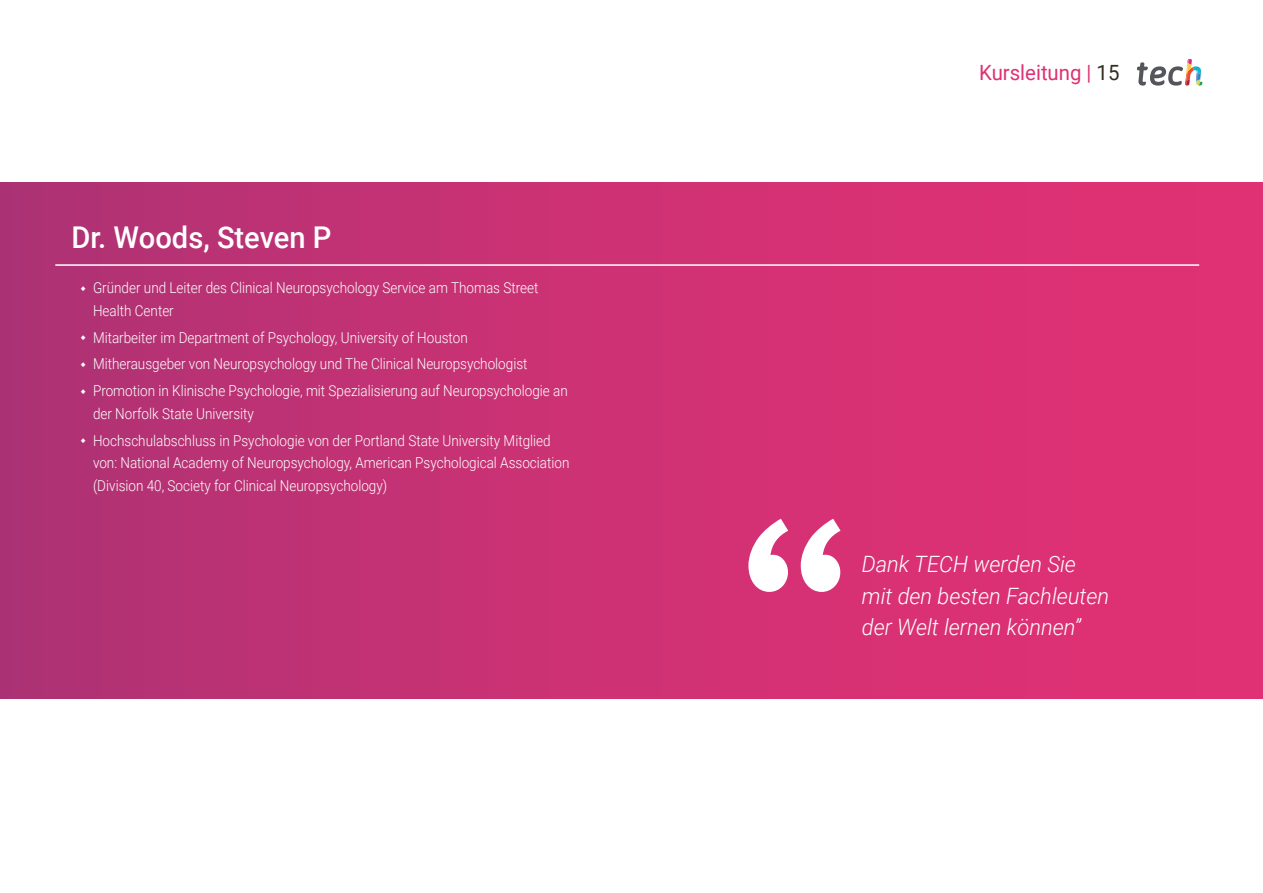
<style>
.page{position:relative;width:1263px;height:893px;background:#fff}
.page>*{position:absolute;margin:0;border:0;box-sizing:border-box;transform-origin:0 0}
.t1{font:500 30px "Roboto";color:#fff}
.t2{font:italic 300 22.5px/31.5px "Roboto";color:#fff}
.t3{font:21px "Roboto";color:#e03073}
.t4{font:300 15px/26.7px "Roboto";color:#fff;scale:.9 1}
.s1{color:#312e20}
</style>
<div class="page">
<div style="left:0;top:182px;width:1263px;height:516px;background:linear-gradient(to right,#b13274,#e63174)"></div>
<svg style="left:748px;top:519px;width:92px;height:73px"></svg>
<hr style="left:55px;top:264px;width:1144px;height:2px;background:#fff">
<svg style="left:1137px;top:59px;width:65px;height:27px"></svg>
<svg style="left:81px;top:286px;width:5px;height:5px"></svg>
<svg style="left:81px;top:335px;width:5px;height:5px"></svg>
<svg style="left:81px;top:362px;width:5px;height:5px"></svg>
<svg style="left:81px;top:389px;width:5px;height:5px"></svg>
<svg style="left:81px;top:438px;width:5px;height:5px"></svg>
<h1 class="t1" style="left:71px;top:216px;width:262px">Dr. Woods, Steven P</h1>
<p class="t4" style="left:93px;top:276px;width:496px;line-height:22.5px">Gründer und Leiter des Clinical Neuropsychology Service am Thomas Street<br>Health Center</p>
<p class="t4" style="left:93px;top:323px;width:529px">Mitarbeiter im Department of Psychology, University of Houston<br>Mitherausgeber von Neuropsychology und The Clinical Neuropsychologist<br>Promotion in Klinische Psychologie, mit Spezialisierung auf Neuropsychologie an</p>
<p class="t4" style="left:93px;top:399px;width:510px">der Norfolk State University<br>Hochschulabschluss in Psychologie von der Portland State University Mitglied</p>
<p class="t4" style="left:93px;top:451px;width:531px;line-height:22.5px">von: National Academy of Neuropsychology, American Psychological Association (Division 40, Society for Clinical Neuropsychology)</p>
<h3 class="t3" style="left:979px;top:57px;width:142px">Kursleitung | <span class="s1">15</span></h3>
<h2 class="t2" style="left:862px;top:548px;width:249px">Dank TECH werden Sie mit den besten Fachleuten der Welt lernen können”</h2>
</div>
